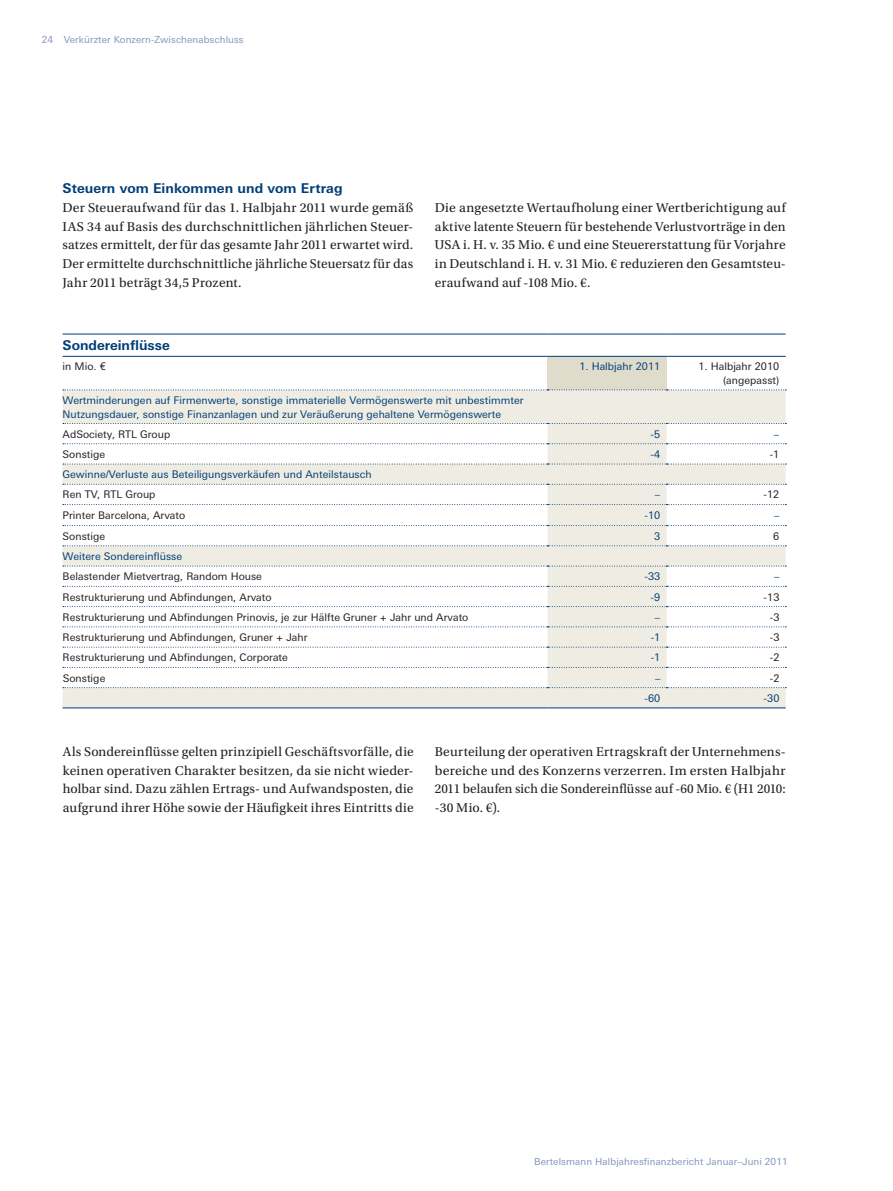
<style>
.page{position:relative;width:893px;height:1191px;background:#fff}
.page>*{position:absolute;margin:0;border:0;box-sizing:border-box;transform-origin:0 0}
.t1{font:13.5px/18.8px "Utopia Std";letter-spacing:.01em;color:#231f20;text-align:justify}
.t2{font:700 13.5px "LT Univers Basic";letter-spacing:.005em;color:#003d78}
.t3{font:10.5px/13.5px "LT Univers Basic";letter-spacing:.005em;color:#231f20;text-align:right}
.t4{font:10.5px/13.5px "LT Univers Basic";letter-spacing:.005em;color:#003d78}
.t5{font:9.75px "LT Univers Basic";letter-spacing:.01em;color:#8395bd}
</style>
<div class="page">
<div style="left:548px;top:356px;width:119px;height:34px;background:#e0dccb"></div>
<svg style="left:63px;top:390px;width:723px;height:317px"></svg>
<svg style="left:63px;top:389px;width:723px;height:1px"></svg>
<svg style="left:63px;top:423px;width:723px;height:1px"></svg>
<svg style="left:63px;top:443px;width:723px;height:1px"></svg>
<svg style="left:63px;top:463px;width:723px;height:1px"></svg>
<svg style="left:63px;top:484px;width:723px;height:1px"></svg>
<svg style="left:63px;top:504px;width:723px;height:1px"></svg>
<svg style="left:63px;top:525px;width:723px;height:1px"></svg>
<svg style="left:63px;top:545px;width:723px;height:1px"></svg>
<svg style="left:63px;top:566px;width:723px;height:1px"></svg>
<svg style="left:63px;top:586px;width:723px;height:1px"></svg>
<svg style="left:63px;top:606px;width:723px;height:1px"></svg>
<svg style="left:63px;top:626px;width:723px;height:1px"></svg>
<svg style="left:63px;top:647px;width:723px;height:1px"></svg>
<svg style="left:63px;top:667px;width:723px;height:1px"></svg>
<svg style="left:63px;top:687px;width:723px;height:1px"></svg>
<hr style="left:63px;top:707px;width:485px;height:1px;background:#003d78">
<hr style="left:548px;top:707px;width:119px;height:1px;background:#003d78">
<hr style="left:667px;top:707px;width:119px;height:1px;background:#003d78">
<hr style="left:63px;top:334px;width:485px;height:1px;background:#003d78">
<hr style="left:548px;top:334px;width:119px;height:1px;background:#003d78">
<hr style="left:667px;top:334px;width:119px;height:1px;background:#003d78">
<hr style="left:63px;top:356px;width:485px;height:1px;background:#003d78">
<hr style="left:548px;top:356px;width:119px;height:1px;background:#003d78">
<hr style="left:667px;top:356px;width:119px;height:1px;background:#003d78">
<p class="t5" style="left:42px;top:34px;width:13px">24</p>
<p class="t5" style="left:64px;top:34px;width:181px">Verkürzter Konzern-Zwischenabschluss</p>
<p class="t2" style="left:63px;top:180px;width:281px">Steuern vom Einkommen und vom Ertrag</p>
<p class="t1" style="left:63px;top:198px;width:352px">Der Steueraufwand für das 1. Halbjahr 2011 wurde gemäß IAS 34 auf Basis des durchschnittlichen jährlichen Steuer&shy;satzes ermittelt, der für das gesamte Jahr 2011 erwartet wird.<br>Der ermittelte durchschnittliche jährliche Steuersatz für das Jahr 2011 beträgt 34,5 Prozent.</p>
<p class="t1" style="left:435px;top:198px;width:352px">Die angesetzte Wertaufholung einer Wertberichtigung auf aktive latente Steuern für bestehende Verlustvorträge in den USA i. H. v. 35 Mio. € und eine Steuererstattung für Vorjahre in Deutschland i. H. v. 31 Mio. € reduzieren den Gesamtsteu&shy;eraufwand auf -108 Mio. €.</p>
<p class="t2" style="left:63px;top:337px;width:109px">Sondereinflüsse</p>
<p class="t3" style="left:63px;top:360px;width:45px">in Mio. €</p>
<p class="t4" style="left:579px;top:360px;width:82px">1. Halbjahr 2011</p>
<p class="t3" style="left:698px;top:360px;width:82px">1. Halbjahr 2010 (angepasst)</p>
<p class="t4" style="left:63px;top:393px;width:463px">Wertminderungen auf Firmenwerte, sonstige immaterielle Vermögenswerte mit unbestimmter<br>Nutzungsdauer, sonstige Finanzanlagen und zur Veräußerung gehaltene Vermögenswerte</p>
<p class="t3" style="left:63px;top:427px;width:109px">AdSociety, RTL Group</p>
<p class="t4" style="left:651px;top:427px;width:11px">-5</p>
<p class="t4" style="left:774px;top:427px;width:7px">–</p>
<p class="t3" style="left:63px;top:447px;width:44px">Sonstige</p>
<p class="t4" style="left:651px;top:447px;width:11px">-4</p>
<p class="t3" style="left:770px;top:447px;width:11px">-1</p>
<p class="t4" style="left:63px;top:468px;width:311px">Gewinne/Verluste aus Beteiligungsverkäufen und Anteilstausch</p>
<p class="t3" style="left:63px;top:488px;width:94px">Ren TV, RTL Group</p>
<p class="t4" style="left:655px;top:488px;width:7px">–</p>
<p class="t3" style="left:763px;top:488px;width:17px">-12</p>
<p class="t3" style="left:63px;top:508px;width:124px">Printer Barcelona, Arvato</p>
<p class="t4" style="left:644px;top:508px;width:17px">-10</p>
<p class="t4" style="left:774px;top:508px;width:7px">–</p>
<p class="t3" style="left:63px;top:529px;width:44px">Sonstige</p>
<p class="t4" style="left:654px;top:529px;width:8px">3</p>
<p class="t3" style="left:773px;top:529px;width:8px">6</p>
<p class="t4" style="left:63px;top:549px;width:121px">Weitere Sondereinflüsse</p>
<p class="t3" style="left:63px;top:570px;width:201px">Belastender Mietvertrag, Random House</p>
<p class="t4" style="left:644px;top:570px;width:17px">-33</p>
<p class="t4" style="left:774px;top:570px;width:7px">–</p>
<p class="t3" style="left:63px;top:590px;width:211px">Restrukturierung und Abfindungen, Arvato</p>
<p class="t4" style="left:651px;top:590px;width:11px">-9</p>
<p class="t3" style="left:764px;top:590px;width:17px">-13</p>
<p class="t3" style="left:63px;top:610px;width:407px">Restrukturierung und Abfindungen Prinovis, je zur Hälfte Gruner + Jahr und Arvato</p>
<p class="t4" style="left:655px;top:610px;width:7px">–</p>
<p class="t3" style="left:770px;top:610px;width:11px">-3</p>
<p class="t3" style="left:63px;top:630px;width:246px">Restrukturierung und Abfindungen, Gruner + Jahr</p>
<p class="t4" style="left:651px;top:630px;width:11px">-1</p>
<p class="t3" style="left:770px;top:630px;width:11px">-3</p>
<p class="t3" style="left:63px;top:651px;width:227px">Restrukturierung und Abfindungen, Corporate</p>
<p class="t4" style="left:651px;top:651px;width:11px">-1</p>
<p class="t3" style="left:770px;top:651px;width:11px">-2</p>
<p class="t3" style="left:63px;top:671px;width:44px">Sonstige</p>
<p class="t3" style="left:770px;top:671px;width:11px">-2</p>
<p class="t4" style="left:644px;top:691px;width:17px">-60</p>
<p class="t4" style="left:764px;top:691px;width:17px">-30</p>
<p class="t1" style="left:63px;top:742px;width:352px">Als Sondereinflüsse gelten prinzipiell Geschäftsvorfälle, die keinen operativen Charakter besitzen, da sie nicht wieder&shy;holbar sind. Dazu zählen Ertrags- und Aufwandsposten, die aufgrund ihrer Höhe sowie der Häufigkeit ihres Eintritts die</p>
<p class="t1" style="left:435px;top:742px;width:352px">Beurteilung der operativen Ertragskraft der Unternehmens&shy;bereiche und des Konzerns verzerren. Im ersten Halbjahr 2011 belaufen sich die Sondereinflüsse auf -60 Mio. € (H1 2010: -30 Mio. €).</p>
<p class="t5" style="left:534px;top:1155px;width:255px">Bertelsmann Halbjahresfinanzbericht Januar–Juni 2011</p>
</div>
